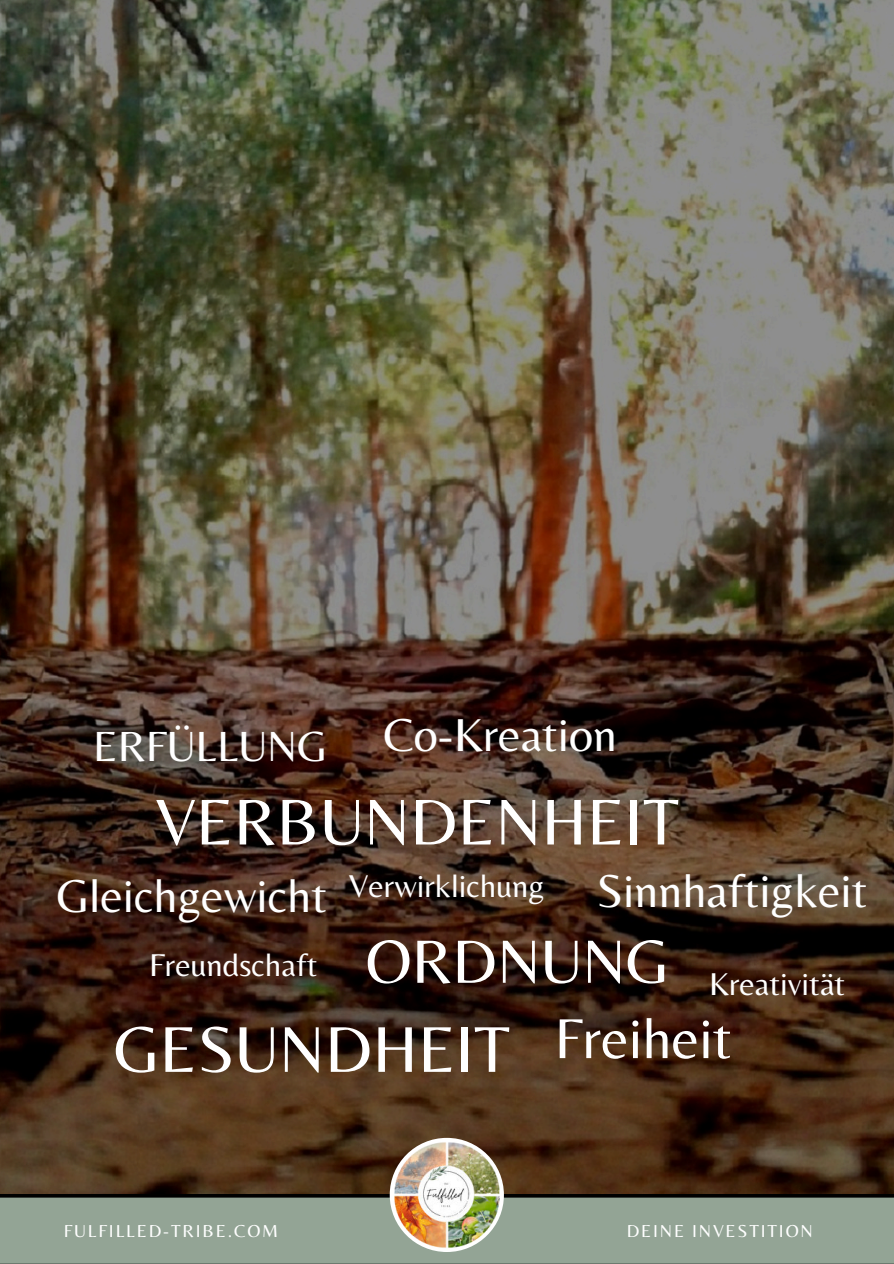
<style>
.page{position:relative;width:894px;height:1264px;background:#fff}
.page>*{position:absolute;margin:0;border:0;box-sizing:border-box;transform-origin:0 0}
.t1{font:67.2px "Belleza";color:#fff}
.t2{font:63.45px "Belleza";color:#fff}
.t3{font:48px "Belleza";color:#fff}
.t4{font:43.8px "Belleza";color:#fff}
.t5{font:32.85px "Belleza";color:#fff}
.t6{font:18px "Belleza";letter-spacing:.1em;color:#fff}
</style>
<div class="page">
<img style="left:0;top:0;width:893px;height:1194px">
<div style="left:0;top:1195px;width:893px;height:68px;background:#93a495"></div>
<svg style="left:389px;top:1137px;width:115px;height:114px"></svg>
<img style="left:393px;top:1141px;width:107px;height:107px">
<p class="t4" style="left:93px;top:720px;width:235px">ERFÜLLUNG</p>
<p class="t3" style="left:383px;top:707px;width:235px">Co-Kreation</p>
<h1 class="t1" style="left:155px;top:782px;width:524px">VERBUNDENHEIT</h1>
<p class="t3" style="left:56px;top:867px;width:272px">Gleichgewicht</p>
<p class="t3" style="left:596px;top:862px;width:272px">Sinnhaftigkeit</p>
<p class="t5" style="left:349px;top:866px;width:197px">Verwirklichung</p>
<h2 class="t2" style="left:365px;top:923px;width:305px">ORDNUNG</h2>
<h1 class="t1" style="left:114px;top:1009px;width:619px">GESUNDHEIT <sup>Freiheit</sup></h1>
<p class="t5" style="left:149px;top:945px;width:170px">Freundschaft</p>
<p class="t5" style="left:708px;top:964px;width:138px">Kreativität</p>
<p class="t6" style="left:64px;top:1220px;width:216px">FULFILLED-TRIBE.COM</p>
<p class="t6" style="left:626px;top:1220px;width:187px">DEINE INVESTITION</p>
</div>
